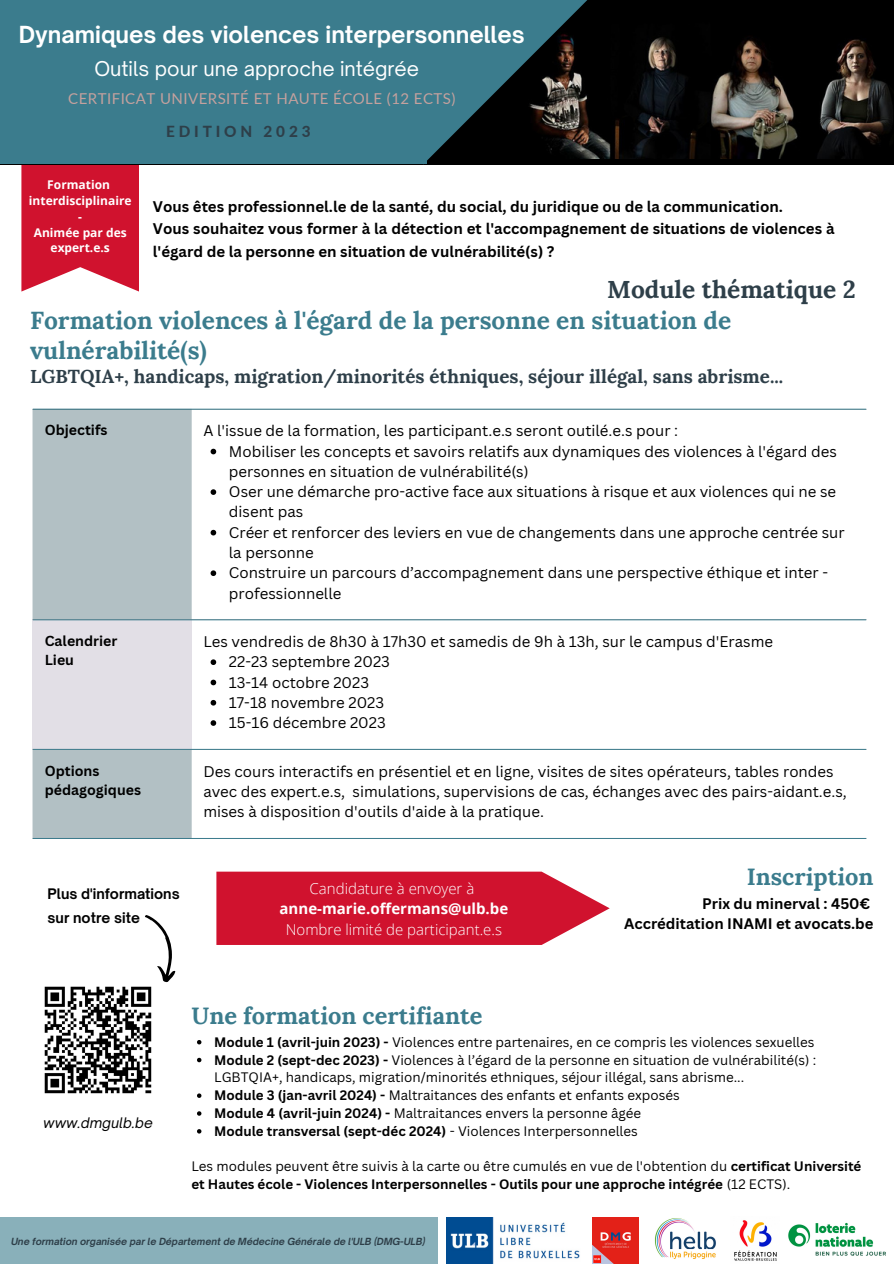
<style>
.page{position:relative;width:894px;height:1264px;background:#fff}
.page>*{position:absolute;margin:0;border:0;box-sizing:border-box;transform-origin:0 0}
.t1{font:700 24.45px/30.5px "Lora";color:#3b7c8d}
.t2{font:700 24.45px "Lora";color:#2e3f49}
.t3{font:700 23.55px "Lora";color:#3b7c8d}
.t4{font:700 22.5px "Open Sauce One";color:#fff}
.t5{font:19.5px "Open Sauce One";color:#fff}
.t6{font:700 18.75px "Lora";color:#2e3f49}
.t7{font:800 15.3px "Lato";letter-spacing:.25em;color:#2e3f49}
.t8{font:15px/20.2px "Canva Sans";color:#000}
.t9{font:700 15px/22.5px "Canva Sans";color:#000}
.t10{font:300 15px "Open Sans";color:#fff}
.t11{font:15px "Lato";letter-spacing:.03em;color:#c4a19e}
.t12{font:700 15px "Open Sans";color:#fff}
.t13{font:700 14.85px "Canva Sans";color:#000}
.t14{font:700 14.1px/19.2px "Canva Sans";color:#000}
.t15{font:700 13.95px/23.1px "Open Sauce One";color:#000}
.t16{font:italic 13.95px "Open Sauce One";color:#000}
.t17{font:13.35px/17.9px "Canva Sans";color:#000}
.t18{font:700 13.35px/17.9px "Canva Sans";color:#000}
.t19{font:700 12px/15.8px "Open Sans";color:#fff;text-align:center}
.t20{font:italic 700 9.45px "Open Sauce One";color:#2e3f49}
.s1{font-weight:700}
.s2{font-weight:400}
</style>
<div class="page">
<svg style="left:21px;top:165px;width:118px;height:126px;background:#d42842"></svg>
<div style="left:33px;top:409px;width:159px;height:429px;background:#b2c0c4"></div>
<div style="left:33px;top:619px;width:159px;height:130px;background:#e2dfe6"></div>
<svg style="left:210px;top:449px;width:6px;height:5px"></svg>
<svg style="left:210px;top:489px;width:6px;height:6px"></svg>
<svg style="left:210px;top:530px;width:6px;height:5px"></svg>
<svg style="left:210px;top:570px;width:6px;height:6px"></svg>
<svg style="left:210px;top:659px;width:6px;height:6px"></svg>
<svg style="left:210px;top:679px;width:6px;height:6px"></svg>
<svg style="left:210px;top:700px;width:6px;height:5px"></svg>
<svg style="left:210px;top:720px;width:6px;height:5px"></svg>
<hr style="left:33px;top:408px;width:833px;height:1px;background:#3b7c8d">
<hr style="left:33px;top:619px;width:833px;height:1px;background:#3b7c8d">
<hr style="left:33px;top:749px;width:833px;height:1px;background:#3b7c8d">
<hr style="left:33px;top:838px;width:833px;height:1px;background:#3b7c8d">
<div style="left:0;top:1217px;width:437px;height:46px;background:#89b0ba"></div>
<svg style="left:197px;top:1040px;width:4px;height:4px"></svg>
<svg style="left:197px;top:1057px;width:4px;height:5px"></svg>
<svg style="left:197px;top:1093px;width:4px;height:4px"></svg>
<svg style="left:197px;top:1111px;width:4px;height:4px"></svg>
<svg style="left:197px;top:1129px;width:4px;height:4px"></svg>
<svg style="left:216px;top:871px;width:393px;height:74px;background:#d42841"></svg>
<img style="left:44px;top:986px;width:108px;height:108px">
<svg style="left:145px;top:915px;width:31px;height:68px"></svg>
<img style="left:654px;top:1218px;width:62px;height:41px">
<img style="left:446px;top:1217px;width:134px;height:46px">
<img style="left:734px;top:1220px;width:152px;height:41px">
<img style="left:592px;top:1217px;width:46px;height:46px">
<img style="left:628px;top:0;width:265px;height:158px">
<svg style="left:423px;top:0;width:205px;height:164px;background:#20373c"></svg>
<div style="left:0;top:0;width:427px;height:163px;background:#3b7c8d"></div>
<p class="t4" style="left:19px;top:20px;width:507px">Dynamiques des violences interpersonnelles</p>
<p class="t5" style="left:94px;top:57px;width:326px">Outils pour une approche intégrée</p>
<p class="t11" style="left:68px;top:89px;width:388px">CERTIFICAT UNIVERSITÉ ET HAUTE ÉCOLE (12 ECTS)</p>
<p class="t19" style="left:47px;top:177px;width:64px">Formation</p>
<p class="t19" style="left:29px;top:192px;width:104px">interdisciplinaire</p>
<p class="t19" style="left:78px;top:208px;width:5px">-</p>
<p class="t19" style="left:34px;top:224px;width:94px">Animée par des expert.e.s</p>
<p class="t7" style="left:166px;top:122px;width:146px">EDITION 2023</p>
<p class="t9" style="left:153px;top:195px;width:631px">Vous êtes professionnel.le de la santé, du social, du juridique ou de la communication.</p>
<p class="t9" style="left:153px;top:217px;width:683px">Vous souhaitez vous former à la détection et l'accompagnement de situations de violences à l'égard de la personne en situation de vulnérabilité(s) ?</p>
<p class="t2" style="left:607px;top:274px;width:250px">Module thématique 2</p>
<p class="t1" style="left:30px;top:305px;width:702px">Formation violences à l'égard de la personne en situation de vulnérabilité(s)</p>
<p class="t6" style="left:30px;top:364px;width:754px">LGBTQIA+, handicaps, migration/minorités éthniques, séjour illégal, sans abrisme...</p>
<p class="t14" style="left:45px;top:420px;width:64px">Objectifs</p>
<p class="t8" style="left:203px;top:420px;width:476px">A l'issue de la formation, les participant.e.s seront outilé.e.s pour :</p>
<p class="t8" style="left:229px;top:440px;width:609px">Mobiliser les concepts et savoirs relatifs aux dynamiques des violences à l'égard des personnes en situation de vulnérabilité(s)</p>
<p class="t8" style="left:229px;top:481px;width:608px">Oser une démarche pro-active face aux situations à risque et aux violences qui ne se disent pas</p>
<p class="t8" style="left:229px;top:522px;width:617px">Créer et renforcer des leviers en vue de changements dans une approche centrée sur la personne</p>
<p class="t8" style="left:229px;top:562px;width:600px">Construire un parcours d’accompagnement dans une perspective éthique et inter - professionnelle</p>
<p class="t14" style="left:45px;top:631px;width:74px">Calendrier</p>
<p class="t14" style="left:45px;top:650px;width:31px">Lieu</p>
<p class="t8" style="left:229px;top:651px;width:162px">22-23 septembre 2023</p>
<p class="t8" style="left:229px;top:671px;width:142px">13-14 octobre 2023</p>
<p class="t8" style="left:229px;top:692px;width:157px">17-18 novembre 2023</p>
<p class="t8" style="left:229px;top:712px;width:158px">15-16 décembre 2023</p>
<p class="t8" style="left:203px;top:631px;width:571px">Les vendredis de 8h30 à 17h30 et samedis de 9h à 13h, sur le campus d'Erasme</p>
<p class="t14" style="left:45px;top:760px;width:98px">Options pédagogiques</p>
<p class="t8" style="left:203px;top:760px;width:645px">Des cours interactifs en présentiel et en ligne, visites de sites opérateurs, tables rondes avec des expert.e.s, simulations, supervisions de cas, échanges avec des pairs-aidant.e.s, mises à disposition d'outils d'aide à la pratique.</p>
<p class="t15" style="left:48px;top:882px;width:134px">Plus d'informations sur notre site</p>
<p class="t10" style="left:309px;top:878px;width:166px">Candidature à envoyer à</p>
<p class="t12" style="left:279px;top:898px;width:230px">anne-marie.offermans@ulb.be</p>
<p class="t10" style="left:285px;top:918px;width:218px">Nombre limité de participant.e.s</p>
<p class="t3" style="left:746px;top:861px;width:128px">Inscription</p>
<p class="t13" style="left:702px;top:892px;width:169px">Prix du minerval : 450€</p>
<p class="t13" style="left:624px;top:912px;width:251px">Accréditation INAMI et avocats.be</p>
<p class="t16" style="left:43px;top:1113px;width:111px">www.dmgulb.be</p>
<p class="t3" style="left:191px;top:1000px;width:292px">Une formation certifiante</p>
<p class="t17" style="left:214px;top:1032px;width:601px"><span class="s1">Module 1 (avril-juin 2023) -</span> Violences entre partenaires, en ce compris les violences sexuelles</p>
<p class="t17" style="left:214px;top:1050px;width:603px"><span class="s1">Module 2 (sept-dec 2023) -</span> Violences à l’égard de la personne en situation de vulné rabilité(s) :<br>LGBTQIA+, handicaps, migration/minorités ethniques, séjour illégal, sans abrisme...</p>
<p class="t17" style="left:214px;top:1086px;width:467px"><span class="s1">Module 3 (jan-avril 2024) -</span> Maltraitances des enfants et enfants exposés</p>
<p class="t17" style="left:214px;top:1103px;width:428px"><span class="s1">Module 4 (avril-juin 2024) -</span> Maltraitances envers la personne âgée</p>
<p class="t18" style="left:214px;top:1121px;width:425px">Module transversal (sept-déc 2024) <span class="s2">- Violences Interpersonnelles</span></p>
<p class="t18" style="left:191px;top:1157px;width:671px"><span class="s2">Les modules peuvent être suivis à la carte ou être cumulés en vue de l'obtention du</span> certificat Université et Hautes école - Violences Interpersonnelles - Outils pour une approche intégrée <span class="s2">(12 ECTS).</span></p>
<p class="t20" style="left:11px;top:1235px;width:415px">Une formation organisée par le Département de Médecine Générale de l'ULB (DMG-ULB)</p>
</div>
